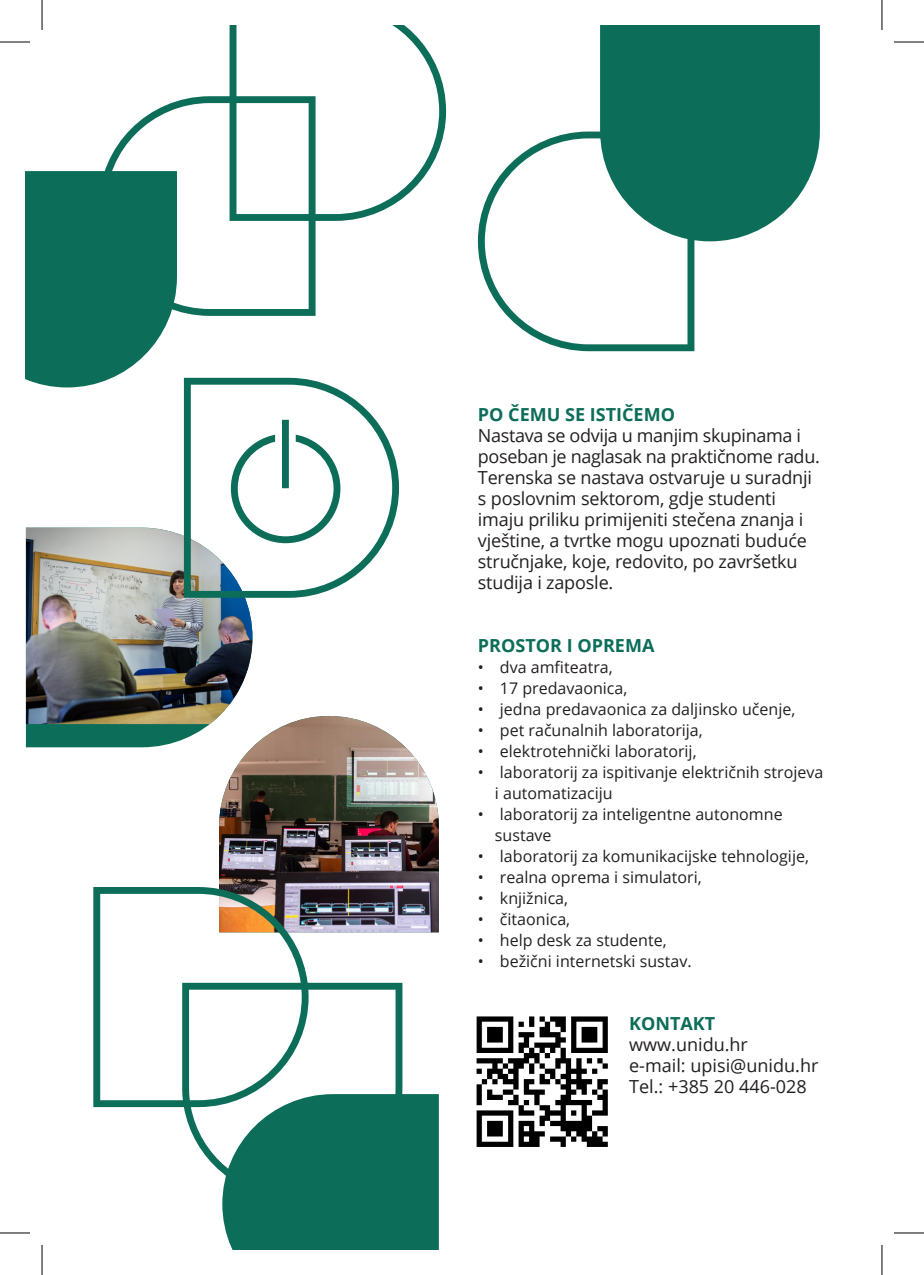
<style>
.page{position:relative;width:924px;height:1275px;background:#fff}
.page>*{position:absolute;margin:0;border:0;box-sizing:border-box;transform-origin:0 0}
.t1{font:18px/21px "Open Sans";letter-spacing:-.01em;color:#231f20}
.t2{font:700 18px "Open Sans";color:#0c6d59}
.t3{font:16px/21px "Open Sans";color:#231f20}
</style>
<div class="page">
<img style="left:476px;top:1016px;width:132px;height:131px">
<svg style="left:25px;top:171px;width:145px;height:216px;background:#227a68"></svg>
<svg style="left:600px;top:25px;width:219px;height:216px;background:#1c7664"></svg>
<svg style="left:26px;top:724px;width:184px;height:23px;background:#287d6c"></svg>
<img style="left:26px;top:527px;width:226px;height:197px">
<svg style="left:229px;top:25px;width:217px;height:196px"></svg>
<svg style="left:99px;top:96px;width:216px;height:220px"></svg>
<svg style="left:477px;top:131px;width:217px;height:220px"></svg>
<div style="left:222px;top:1094px;width:216px;height:156px;background:#0c6d59"></div>
<img style="left:219px;top:716px;width:219px;height:216px">
<svg style="left:93px;top:887px;width:309px;height:311px"></svg>
<svg style="left:184px;top:378px;width:215px;height:220px"></svg>
<hr style="left:0;top:42px;width:30px;height:1px;background:#000">
<hr style="left:893px;top:42px;width:30px;height:1px;background:#000">
<hr style="left:0;top:1232px;width:30px;height:1px;background:#000">
<hr style="left:893px;top:1232px;width:30px;height:1px;background:#000">
<hr style="left:42px;top:0;width:1px;height:30px;background:#000">
<hr style="left:42px;top:1245px;width:1px;height:30px;background:#000">
<hr style="left:881px;top:0;width:1px;height:30px;background:#000">
<hr style="left:881px;top:1245px;width:1px;height:30px;background:#000">
<p class="t2" style="left:477px;top:402px;width:198px">PO ČEMU SE ISTIČEMO</p>
<p class="t1" style="left:477px;top:425px;width:343px">Nastava se odvija u manjim skupinama i poseban je naglasak na praktičnome radu.</p>
<p class="t1" style="left:477px;top:467px;width:335px">Terenska se nastava ostvaruje u suradnji s poslovnim sektorom, gdje studenti imaju priliku primijeniti stečena znanja i vještine, a tvrtke mogu upoznati buduće stručnjake, koje, redovito, po završetku studija i zaposle.</p>
<p class="t2" style="left:477px;top:633px;width:178px">PROSTOR I OPREMA</p>
<p class="t3" style="left:477px;top:656px;width:136px">• dva amfiteatra,</p>
<p class="t3" style="left:477px;top:677px;width:151px">• 17 predavaonica,</p>
<p class="t3" style="left:477px;top:698px;width:319px">• jedna predavaonica za daljinsko učenje,</p>
<p class="t3" style="left:477px;top:719px;width:226px">• pet računalnih laboratorija,</p>
<p class="t3" style="left:477px;top:740px;width:220px">• elektrotehnički laboratorij,</p>
<p class="t3" style="left:494px;top:761px;width:330px;text-indent:-17px">• laboratorij za ispitivanje električnih strojeva i automatizaciju</p>
<p class="t3" style="left:494px;top:803px;width:289px;text-indent:-17px">• laboratorij za inteligentne autonomne sustave</p>
<p class="t3" style="left:477px;top:845px;width:332px">• laboratorij za komunikacijske tehnologije,</p>
<p class="t3" style="left:477px;top:866px;width:225px">• realna oprema i simulatori,</p>
<p class="t3" style="left:477px;top:887px;width:92px">• knjižnica,</p>
<p class="t3" style="left:477px;top:908px;width:94px">• čitaonica,</p>
<p class="t3" style="left:477px;top:929px;width:190px">• help desk za studente,</p>
<p class="t3" style="left:477px;top:950px;width:215px">• bežični internetski sustav.</p>
<p class="t2" style="left:629px;top:1011px;width:88px">KONTAKT</p>
<p class="t1" style="left:629px;top:1034px;width:120px">www.unidu.hr</p>
<p class="t1" style="left:629px;top:1055px;width:191px">e-mail: upisi@unidu.hr</p>
<p class="t1" style="left:629px;top:1076px;width:179px">Tel.: +385 20 446-028</p>
</div>
